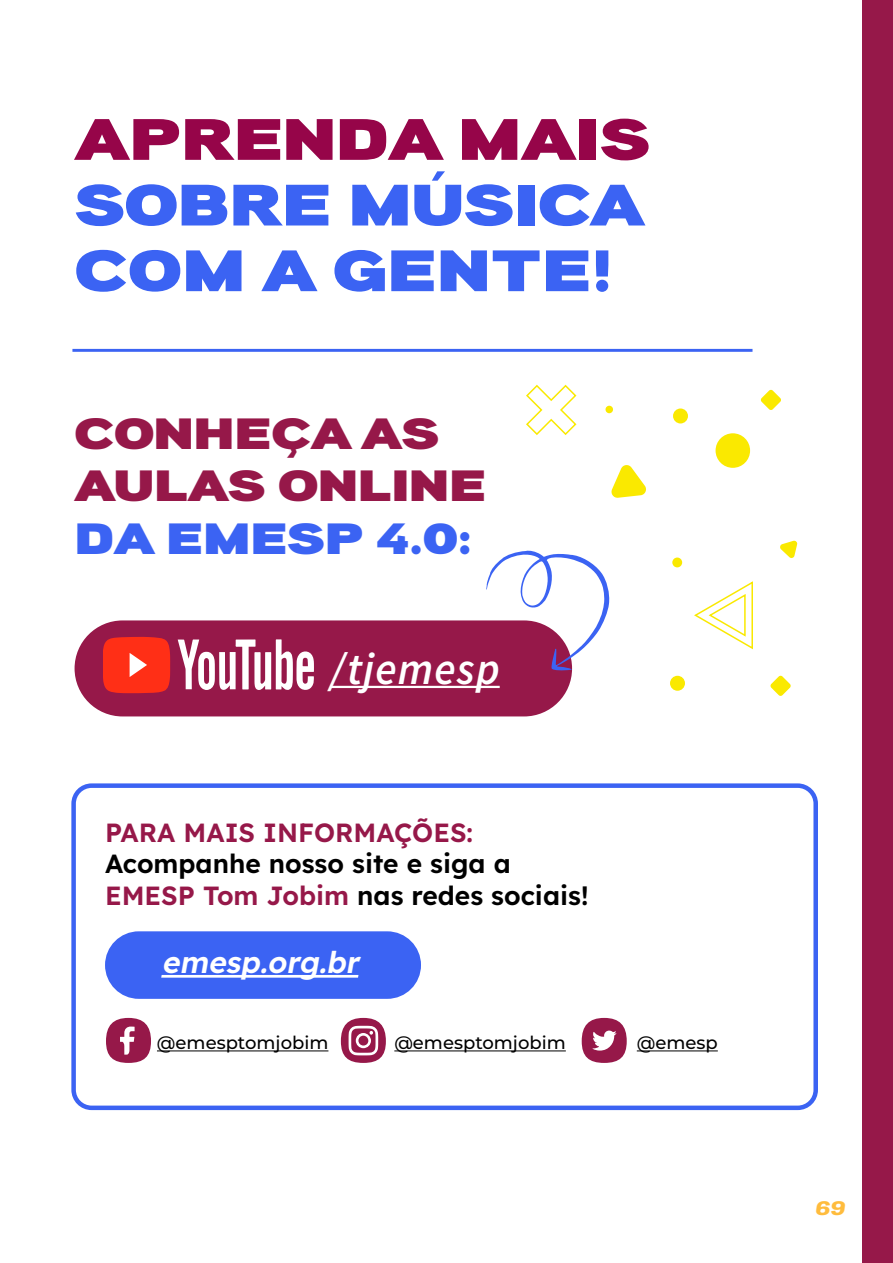
<style>
.page{position:relative;width:893px;height:1263px;background:#fff}
.page>*{position:absolute;margin:0;border:0;box-sizing:border-box;transform-origin:0 0}
.t1{font:58.35px/65.7px "Aaux Pro Poster";letter-spacing:-.005em;color:#3b63f3}
.t2{font:58.35px "Aaux Pro Poster";letter-spacing:-.005em;color:#960549}
.t3{font:italic 45px "Source Sans Variable";letter-spacing:.025em;color:#fff}
.t4{font:43.8px/52.5px "Aaux Pro Poster";letter-spacing:-.005em;color:#961849}
.t5{font:43.8px "Aaux Pro Poster";letter-spacing:-.005em;color:#3b63f3}
.t6{font:italic 30px "Lexend";color:#fff}
.t7{font:26.25px/31.5px "Lexend";color:#000}
.t8{font:26.25px "Lexend";color:#961849}
.t9{font:italic 800 19.5px "Pathway Extreme 120 pt";color:#ffbc3d}
.t10{font:500 18px "Montserrat";color:#000}
.s1{color:#961849}
</style>
<div class="page">
<div style="left:71px;top:783px;width:747px;height:327px;border:4px solid #3b63f3;border-radius:18px"></div>
<div style="left:862px;top:0;width:31px;height:1263px;background:#961849"></div>
<hr style="left:394px;top:1050px;width:172px;height:1px;background:#000">
<hr style="left:637px;top:1050px;width:81px;height:1px;background:#000">
<hr style="left:157px;top:1050px;width:171px;height:1px;background:#000">
<div style="left:582px;top:1018px;width:45px;height:45px;background:#961849;border-radius:50%"></div>
<svg style="left:592px;top:1030px;width:25px;height:20px"></svg>
<div style="left:341px;top:1018px;width:45px;height:45px;background:#961849;border-radius:50%"></div>
<svg style="left:349px;top:1026px;width:29px;height:29px"></svg>
<div style="left:106px;top:1018px;width:45px;height:45px;background:#961849;border-radius:50%"></div>
<svg style="left:120px;top:1026px;width:15px;height:28px"></svg>
<div style="left:75px;top:620px;width:497px;height:96px;background:#961849;border-radius:48px"></div>
<hr style="left:330px;top:686px;width:170px;height:2px;background:#fff">
<svg style="left:104px;top:637px;width:66px;height:56px;background:#fa3925"></svg>
<svg style="left:178px;top:639px;width:136px;height:51px"></svg>
<svg style="left:761px;top:390px;width:20px;height:20px"></svg>
<svg style="left:770px;top:675px;width:21px;height:21px"></svg>
<div style="left:673px;top:408px;width:15px;height:15px;background:#fae900;border-radius:50%"></div>
<div style="left:670px;top:676px;width:15px;height:15px;background:#fae900;border-radius:50%"></div>
<div style="left:716px;top:433px;width:34px;height:35px;background:#fae900;border-radius:50%"></div>
<div style="left:105px;top:931px;width:316px;height:68px;background:#3b63f3;border-radius:34px"></div>
<hr style="left:161px;top:975px;width:197px;height:3px;background:#fff">
<svg style="left:486px;top:550px;width:124px;height:121px"></svg>
<hr style="left:72px;top:349px;width:680px;height:3px;background:#3b63f3">
<div style="left:605px;top:406px;width:8px;height:7px;background:#fae900;border-radius:50%"></div>
<div style="left:672px;top:557px;width:10px;height:10px;background:#fae900;border-radius:50%"></div>
<svg style="left:611px;top:465px;width:35px;height:33px"></svg>
<svg style="left:780px;top:540px;width:18px;height:18px"></svg>
<svg style="left:694px;top:581px;width:59px;height:69px"></svg>
<svg style="left:526px;top:384px;width:51px;height:51px"></svg>
<h1 class="t2" style="left:75px;top:102px;width:577px">APRENDA MAIS</h1>
<h1 class="t1" style="left:75px;top:170px;width:572px">SOBRE MÚSICA<br>COM A GENTE!</h1>
<h3 class="t4" style="left:75px;top:405px;width:413px">CONHEÇA AS<br>AULAS ONLINE</h3>
<h3 class="t5" style="left:75px;top:510px;width:399px">DA EMESP 4.0:</h3>
<h2 class="t3" style="left:330px;top:641px;width:171px">/tjemesp</h2>
<p class="t8" style="left:105px;top:813px;width:370px">PARA MAIS INFORMAÇÕES:</p>
<p class="t7" style="left:105px;top:847px;width:485px">Acompanhe nosso site e siga a<br><span class="s1">EMESP Tom Jobim</span> nas redes sociais!</p>
<p class="t6" style="left:162px;top:941px;width:205px">emesp.org.br</p>
<p class="t10" style="left:157px;top:1030px;width:173px">@emesptomjobim</p>
<p class="t10" style="left:394px;top:1030px;width:173px">@emesptomjobim</p>
<p class="t10" style="left:637px;top:1030px;width:83px">@emesp</p>
<p class="t9" style="left:816px;top:1191px;width:31px">69</p>
</div>
